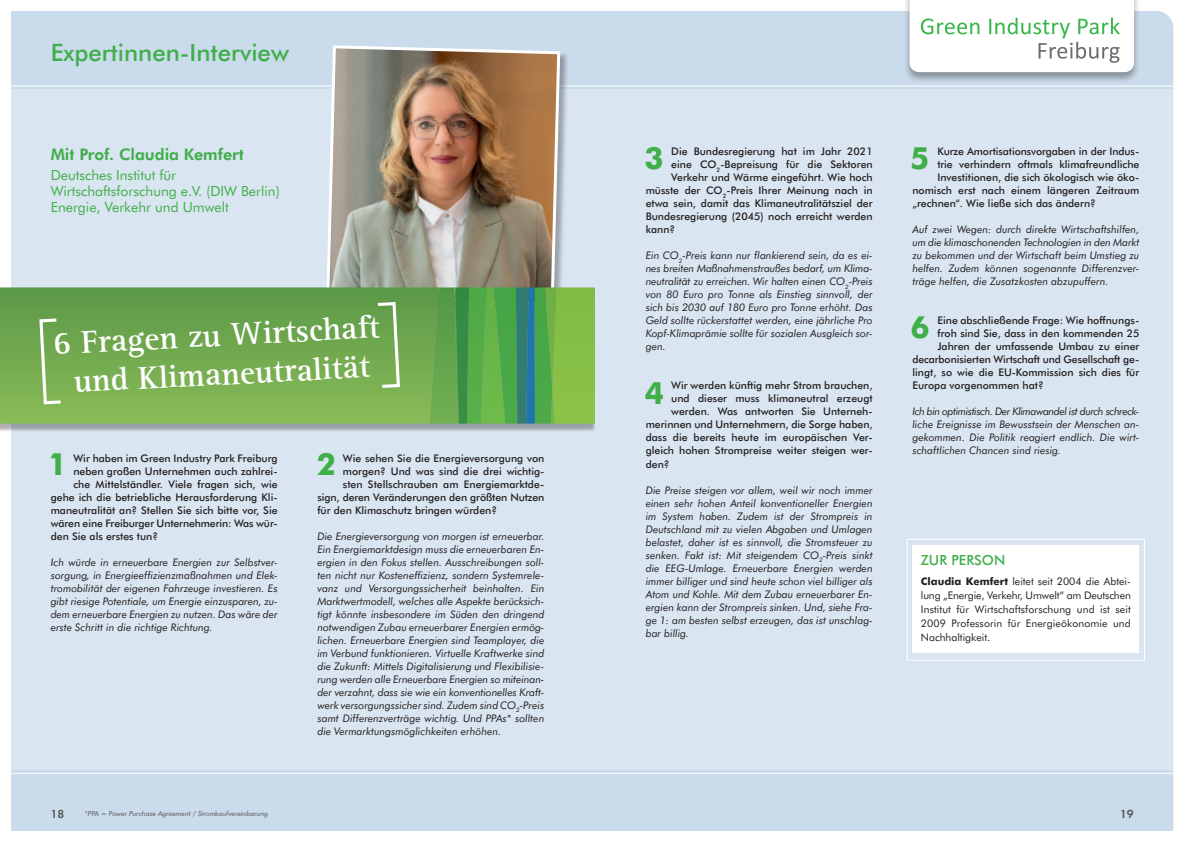
<style>
.page{position:relative;width:1190px;height:842px;background:#fff}
.page>*{position:absolute;margin:0;border:0;box-sizing:border-box;transform-origin:0 0}
.t1{font:700 32.6px/38.9px "Rotis Serif";color:#fff;text-align:center}
.t2{font:700 30.6px "Futura BT";color:#40ae49}
.t3{font:500 24px "Futura BT";color:#40ae49}
.t4{font:800 16px "Futura BT";color:#40ae49}
.t5{font:14px/16px "Futura BT";color:#40ae49}
.t6{font:500 14px "Futura BT";color:#40ae49}
.t7{font:12px "Futura Dem";color:#57585a}
.t8{font:italic 10.5px/13px "Futura BT";color:#231f20;text-align:justify}
.t9{font:500 10.5px "Futura BT";color:#231f20}
.t10{font:10.5px/14px "Futura BT";letter-spacing:.01em;color:#231f20;text-align:justify}
.t11{font:italic 7px "Futura BT";color:#57585a}
.s1{font-weight:700}
</style>
<div class="page">
<div style="left:11px;top:11px;width:584px;height:819px;background:#cadbeb"></div>
<div style="left:11px;top:89px;width:584px;height:680px;background:#d9e5f0"></div>
<hr style="left:11px;top:85px;width:584px;height:1px;background:#fff">
<div style="left:326px;top:45px;width:243px;height:269px;background:#231f20;opacity:.35"></div>
<img style="left:324px;top:45px;width:237px;height:242px">
<div style="left:0;top:289px;width:595px;height:143px;background:#231f20;opacity:.35"></div>
<svg style="left:0;top:287px;width:430px;height:136px;background:#72a950"></svg>
<svg style="left:430px;top:287px;width:165px;height:136px;background:#5ea84e"></svg>
<svg style="left:374px;top:300px;width:27px;height:89px;background:#84b368"></svg>
<svg style="left:38px;top:316px;width:26px;height:90px;background:#89b76a"></svg>
<hr style="left:8px;top:772px;width:587px;height:1px;background:#fff">
<div style="left:595px;top:11px;width:577px;height:819px;background:#cadbeb"></div>
<div style="left:595px;top:89px;width:583px;height:680px;background:#d9e5f0"></div>
<hr style="left:595px;top:85px;width:583px;height:1px;background:#fff">
<div style="left:903px;top:0;width:237px;height:84px;background:#231f20;opacity:.4"></div>
<svg style="left:909px;top:0;width:224px;height:72px"></svg>
<div style="left:906px;top:538px;width:238px;height:122px;border:1px solid #fff"></div>
<div style="left:912px;top:544px;width:226px;height:108px;background:#fff"></div>
<hr style="left:595px;top:772px;width:586px;height:1px;background:#fff">
<h3 class="t3" style="left:50px;top:37px;width:240px">Expertinnen-Interview</h3>
<h3 class="t4" style="left:51px;top:144px;width:194px">Mit Prof. Claudia Kemfert</h3>
<h3 class="t5" style="left:51px;top:167px;width:230px">Deutsches Institut für<br>Wirtschaftsforschung e.V. (DIW Berlin)<br>Energie, Verkehr und Umwelt</h3>
<h1 class="t1" style="left:52px;top:325px;width:328px;rotate:-3deg">6 Fragen zu Wirtschaft und Klimaneutralität</h1>
<h2 class="t2" style="left:48px;top:445px;width:21px">1</h2>
<p class="t9" style="left:73px;top:451px;width:206px">Wir haben im Green Industry Park Freiburg</p>
<p class="t9" style="left:73px;top:464px;width:206px">neben großen Unternehmen auch zahlrei-</p>
<p class="t9" style="left:73px;top:477px;width:206px">che Mittelständler. Viele fragen sich, wie</p>
<p class="t9" style="left:51px;top:490px;width:228px">gehe ich die betriebliche Herausforderung Kli-</p>
<p class="t9" style="left:51px;top:503px;width:228px">maneutralität an? Stellen Sie sich bitte vor, Sie</p>
<p class="t9" style="left:51px;top:516px;width:228px">wären eine Freiburger Unternehmerin: Was wür-</p>
<p class="t9" style="left:51px;top:529px;width:109px">den Sie als erstes tun?</p>
<p class="t8" style="left:51px;top:555px;width:228px">Ich würde in erneuerbare Energien zur Selbstver&shy;sorgung, in Energieeffizienzmaßnahmen und Elek&shy;tromobilität der eigenen Fahrzeuge investieren. Es gibt riesige Potentiale, um Energie einzusparen, zu&shy;dem erneuerbare Energien zu nutzen. Das wäre der erste Schritt in die richtige Richtung.</p>
<p class="t7" style="left:51px;top:806px;width:15px">18</p>
<p class="t11" style="left:85px;top:809px;width:185px">*PPA = Power Purchase Agreement / Stromkaufvereinbarung</p>
<h2 class="t2" style="left:317px;top:445px;width:21px">2</h2>
<p class="t9" style="left:343px;top:451px;width:203px">Wie sehen Sie die Energieversorgung von</p>
<p class="t9" style="left:343px;top:464px;width:203px">morgen? Und was sind die drei wichtig-</p>
<p class="t9" style="left:343px;top:477px;width:203px">sten Stellschrauben am Energiemarktde-</p>
<p class="t9" style="left:317px;top:490px;width:228px">sign, deren Veränderungen den größten Nutzen</p>
<p class="t9" style="left:317px;top:503px;width:181px">für den Klimaschutz bringen würden?</p>
<p class="t8" style="left:317px;top:529px;width:228px">Die Energieversorgung von morgen ist erneuerbar.<br>Ein Energiemarktdesign muss die erneuerbaren En&shy;ergien in den Fokus stellen. Ausschreibungen soll&shy;ten nicht nur Kosteneffizienz, sondern Systemrele&shy;vanz und Versorgungssicherheit beinhalten. Ein Marktwertmodell, welches alle Aspekte berücksich&shy;tigt könnte insbesondere im Süden den dringend notwendigen Zubau erneuerbarer Energien ermög&shy;lichen. Erneuerbare Energien sind Teamplayer, die im Verbund funktionieren. Virtuelle Kraftwerke sind die Zukunft: Mittels Digitalisierung und Flexibilisie&shy;rung werden alle Erneuerbare Energien so miteinan&shy;der verzahnt, dass sie wie ein konventionelles Kraft&shy;werk versorgungssicher sind. Zudem sind CO<sub>2</sub>-Preis samt Differenzverträge wichtig. Und PPAs* sollten die Vermarktungsmöglichkeiten erhöhen.</p>
<h2 class="t2" style="left:644px;top:139px;width:21px">3</h2>
<p class="t9" style="left:671px;top:145px;width:203px">Die Bundesregierung hat im Jahr 2021</p>
<p class="t9" style="left:671px;top:158px;width:203px">eine CO<sub>2</sub>-Bepreisung für die Sektoren</p>
<p class="t9" style="left:671px;top:171px;width:203px">Verkehr und Wärme eingeführt. Wie hoch</p>
<p class="t9" style="left:645px;top:184px;width:228px">müsste der CO<sub>2</sub>-Preis Ihrer Meinung nach in</p>
<p class="t9" style="left:645px;top:197px;width:228px">etwa sein, damit das Klimaneutralitätsziel der</p>
<p class="t9" style="left:645px;top:210px;width:228px">Bundesregierung (2045) noch erreicht werden</p>
<p class="t9" style="left:645px;top:223px;width:31px">kann?</p>
<p class="t8" style="left:645px;top:249px;width:228px">Ein CO<sub>2</sub>-Preis kann nur flankierend sein, da es ei&shy;nes breiten Maßnahmenstraußes bedarf, um Klima&shy;neutralität zu erreichen. Wir halten einen CO<sub>2</sub>-Preis von 80 Euro pro Tonne als Einstieg sinnvoll, der sich bis 2030 auf 180 Euro pro Tonne erhöht. Das Geld sollte rückerstattet werden, eine jährliche Pro Kopf-Klimaprämie sollte für sozialen Ausgleich sor&shy;gen.</p>
<h2 class="t2" style="left:644px;top:374px;width:21px">4</h2>
<p class="t9" style="left:671px;top:379px;width:203px">Wir werden künftig mehr Strom brauchen,</p>
<p class="t9" style="left:671px;top:392px;width:203px">und dieser muss klimaneutral erzeugt</p>
<p class="t9" style="left:671px;top:405px;width:203px">werden. Was antworten Sie Unterneh-</p>
<p class="t9" style="left:645px;top:418px;width:228px">merinnen und Unternehmern, die Sorge haben,</p>
<p class="t9" style="left:645px;top:431px;width:228px">dass die bereits heute im europäischen Ver-</p>
<p class="t9" style="left:645px;top:444px;width:228px">gleich hohen Strompreise weiter steigen wer-</p>
<p class="t9" style="left:645px;top:457px;width:25px">den?</p>
<p class="t8" style="left:645px;top:483px;width:228px">Die Preise steigen vor allem, weil wir noch immer einen sehr hohen Anteil konventioneller Energien im System haben. Zudem ist der Strompreis in Deutschland mit zu vielen Abgaben und Umlagen belastet, daher ist es sinnvoll, die Stromsteuer zu senken. Fakt ist: Mit steigendem CO<sub>2</sub>-Preis sinkt die EEG-Umlage. Erneuerbare Energien werden immer billiger und sind heute schon viel billiger als Atom und Kohle. Mit dem Zubau erneuerbarer En&shy;ergien kann der Strompreis sinken. Und, siehe Fra&shy;ge 1: am besten selbst erzeugen, das ist unschlag&shy;bar billig.</p>
<h2 class="t2" style="left:909px;top:139px;width:21px">5</h2>
<p class="t9" style="left:937px;top:145px;width:203px">Kurze Amortisationsvorgaben in der Indus-</p>
<p class="t9" style="left:937px;top:158px;width:203px">trie verhindern oftmals klimafreundliche</p>
<p class="t9" style="left:937px;top:171px;width:203px">Investitionen, die sich ökologisch wie öko-</p>
<p class="t9" style="left:912px;top:184px;width:228px">nomisch erst nach einem längeren Zeitraum</p>
<p class="t9" style="left:912px;top:197px;width:185px">„rechnen“. Wie ließe sich das ändern?</p>
<p class="t8" style="left:912px;top:223px;width:228px">Auf zwei Wegen: durch direkte Wirtschaftshilfen, um die klimaschonenden Technologien in den Markt zu bekommen und der Wirtschaft beim Umstieg zu helfen. Zudem können sogenannte Differenzver&shy;träge helfen, die Zusatzkosten abzupuffern.</p>
<h2 class="t2" style="left:910px;top:309px;width:21px">6</h2>
<p class="t9" style="left:937px;top:314px;width:203px">Eine abschließende Frage: Wie hoffnungs-</p>
<p class="t9" style="left:937px;top:327px;width:203px">froh sind Sie, dass in den kommenden 25</p>
<p class="t9" style="left:937px;top:340px;width:203px">Jahren der umfassende Umbau zu einer</p>
<p class="t9" style="left:912px;top:353px;width:228px">decarbonisierten Wirtschaft und Gesellschaft ge-</p>
<p class="t9" style="left:912px;top:366px;width:228px">lingt, so wie die EU-Kommission sich dies für</p>
<p class="t9" style="left:912px;top:379px;width:133px">Europa vorgenommen hat?</p>
<p class="t8" style="left:912px;top:405px;width:228px">Ich bin optimistisch. Der Klimawandel ist durch schreck&shy;liche Ereignisse im Bewusstsein der Menschen an&shy;gekommen. Die Politik reagiert endlich. Die wirt&shy;schaftlichen Chancen sind riesig.</p>
<h3 class="t6" style="left:920px;top:551px;width:86px">ZUR PERSON</h3>
<p class="t10" style="left:920px;top:574px;width:211px"><span class="s1">Claudia Kemfert</span> leitet seit 2004 die Abtei&shy;lung „Energie, Verkehr, Umwelt“ am Deutschen Institut für Wirtschaftsforschung und ist seit 2009 Professorin für Energieökonomie und Nachhaltigkeit.</p>
<p class="t7" style="left:1119px;top:806px;width:15px">19</p>
</div>
